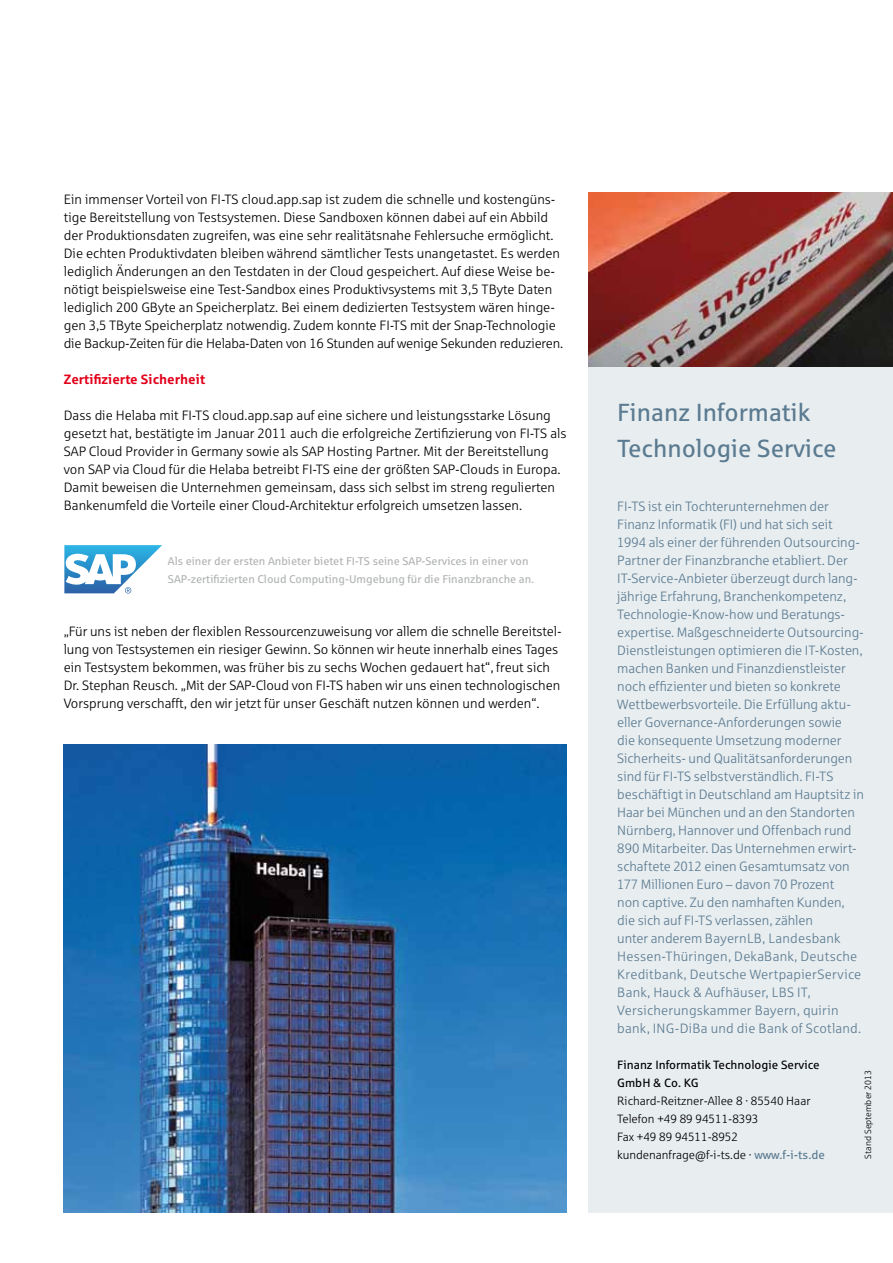
<style>
.page{position:relative;width:893px;height:1263px;background:#fff}
.page>*{position:absolute;margin:0;border:0;box-sizing:border-box;transform-origin:0 0}
.t1{font:24.75px/36px "Sparkasse Rg";color:#5b7b91}
.t2{font:13.5px/18px "Sparkasse Lt";color:#000}
.t3{font:13.5px/18px "Sparkasse Lt";letter-spacing:-.005em;color:#5b7b91}
.t4{font:700 13.5px "Sparkasse Rg";color:#e2001a}
.t5{font:12px/18px "Sparkasse Lt";color:#000}
.t6{font:12px/18px "Sparkasse Rg";color:#000}
.t7{font:11.25px/18px "Sparkasse Rg";color:#b1b3b4}
.t8{font:9px "Sparkasse Lt";color:#000}
.s1{font-family:"Sparkasse Rg";color:#5b7b91}
</style>
<div class="page">
<div style="left:588px;top:193px;width:305px;height:1020px;background:#e8edf0"></div>
<img style="left:64px;top:745px;width:503px;height:468px">
<img style="left:588px;top:193px;width:305px;height:174px">
<svg style="left:64px;top:545px;width:98px;height:48px"></svg>
<p class="t2" style="left:64px;top:190px;width:501px">Ein immenser Vorteil von FI-TS cloud.app.sap ist zudem die schnelle und kostengüns&shy;tige Bereitstellung von Testsystemen. Diese Sandboxen können dabei auf ein Abbild der Produktionsdaten zugreifen, was eine sehr realitätsnahe Fehlersuche ermöglicht.<br>Die echten Produktivdaten bleiben während sämtlicher Tests unangetastet. Es werden lediglich Änderungen an den Testdaten in der Cloud gespeichert. Auf diese Weise be&shy;nötigt beispielsweise eine Test-Sandbox eines Produktivsystems mit 3,5 TByte Daten lediglich 200 GByte an Speicherplatz. Bei einem dedizierten Testsystem wären hinge&shy;gen 3,5 TByte Speicherplatz notwendig. Zudem konnte FI-TS mit der Snap-Technologie die Backup-Zeiten für die Helaba-Daten von 16 Stunden auf wenige Sekunden reduzieren.</p>
<p class="t4" style="left:64px;top:371px;width:143px">Zertifizierte Sicherheit</p>
<p class="t2" style="left:64px;top:406px;width:504px">Dass die Helaba mit FI-TS cloud.app.sap auf eine sichere und leistungsstarke Lösung gesetzt hat, bestätigte im Januar 2011 auch die erfolgreiche Zertifizierung von FI-TS als SAP Cloud Provider in Germany sowie als SAP Hosting Partner. Mit der Bereitstellung von SAP via Cloud für die Helaba betreibt FI-TS eine der größten SAP-Clouds in Europa.<br>Damit beweisen die Unternehmen gemeinsam, dass sich selbst im streng regulierten Bankenumfeld die Vorteile einer Cloud-Architektur erfolgreich umsetzen lassen.</p>
<p class="t7" style="left:168px;top:551px;width:368px">Als einer der ersten Anbieter bietet FI-TS seine SAP-Services in einer von<br>SAP-zertifizierten Cloud Computing-Umgebung für die Finanzbranche an.</p>
<p class="t2" style="left:64px;top:622px;width:499px">„Für uns ist neben der flexiblen Ressourcenzuweisung vor allem die schnelle Bereitstel&shy;lung von Testsystemen ein riesiger Gewinn. So können wir heute innerhalb eines Tages ein Testsystem bekommen, was früher bis zu sechs Wochen gedauert hat“, freut sich Dr. Stephan Reusch. „Mit der SAP-Cloud von FI-TS haben wir uns einen technologischen Vorsprung verschafft, den wir jetzt für unser Geschäft nutzen können und werden“.</p>
<h1 class="t1" style="left:617px;top:393px;width:221px">Finanz Informatik<br>Technologie Service</h1>
<p class="t3" style="left:617px;top:497px;width:248px">FI-TS ist ein Tochterunternehmen der Finanz Informatik (FI) und hat sich seit 1994 als einer der führenden Outsourcing-Partner der Finanzbranche etabliert. Der IT-Service-Anbieter überzeugt durch lang&shy;jährige Erfahrung, Branchenkompetenz, Technologie-Know-how und Beratungs&shy;expertise. Maßgeschneiderte Outsourcing-Dienstleistungen optimieren die IT-Kosten, machen Banken und Finanzdienstleister noch effizienter und bieten so konkrete Wettbewerbsvorteile. Die Erfüllung aktu&shy;eller Governance-Anforderungen sowie<br>die konsequente Umsetzung moderner Sicherheits- und Qualitätsanforderungen sind für FI-TS selbstverständlich. FI-TS beschäftigt in Deutschland am Hauptsitz in Haar bei München und an den Standorten Nürnberg, Hannover und Offenbach rund 890 Mitarbeiter. Das Unternehmen erwirt&shy;schaftete 2012 einen Gesamtumsatz von 177 Millionen Euro – davon 70 Prozent<br>non captive. Zu den namhaften Kunden, die sich auf FI-TS verlassen, zählen<br>unter anderem BayernLB, Landesbank Hessen-Thüringen, DekaBank, Deutsche Kreditbank, Deutsche WertpapierService Bank, Hauck &amp; Aufhäuser, LBS IT, Versicherungskammer Bayern, quirin bank, ING-DiBa und die Bank of Scotland.</p>
<p class="t6" style="left:617px;top:1055px;width:204px">Finanz Informatik Technologie Service<br>GmbH &amp; Co. KG</p>
<p class="t5" style="left:617px;top:1091px;width:209px">Richard-Reitzner-Allee 8 · 85540 Haar<br>Telefon +49 89 94511-8393<br>Fax +49 89 94511-8952 kundenanfrage@f-i-ts.de · <span class="s1">www.f-i-ts.de</span></p>
<p class="t8" style="left:862px;top:1159px;width:90px;rotate:-90deg">Stand September 2013</p>
</div>
